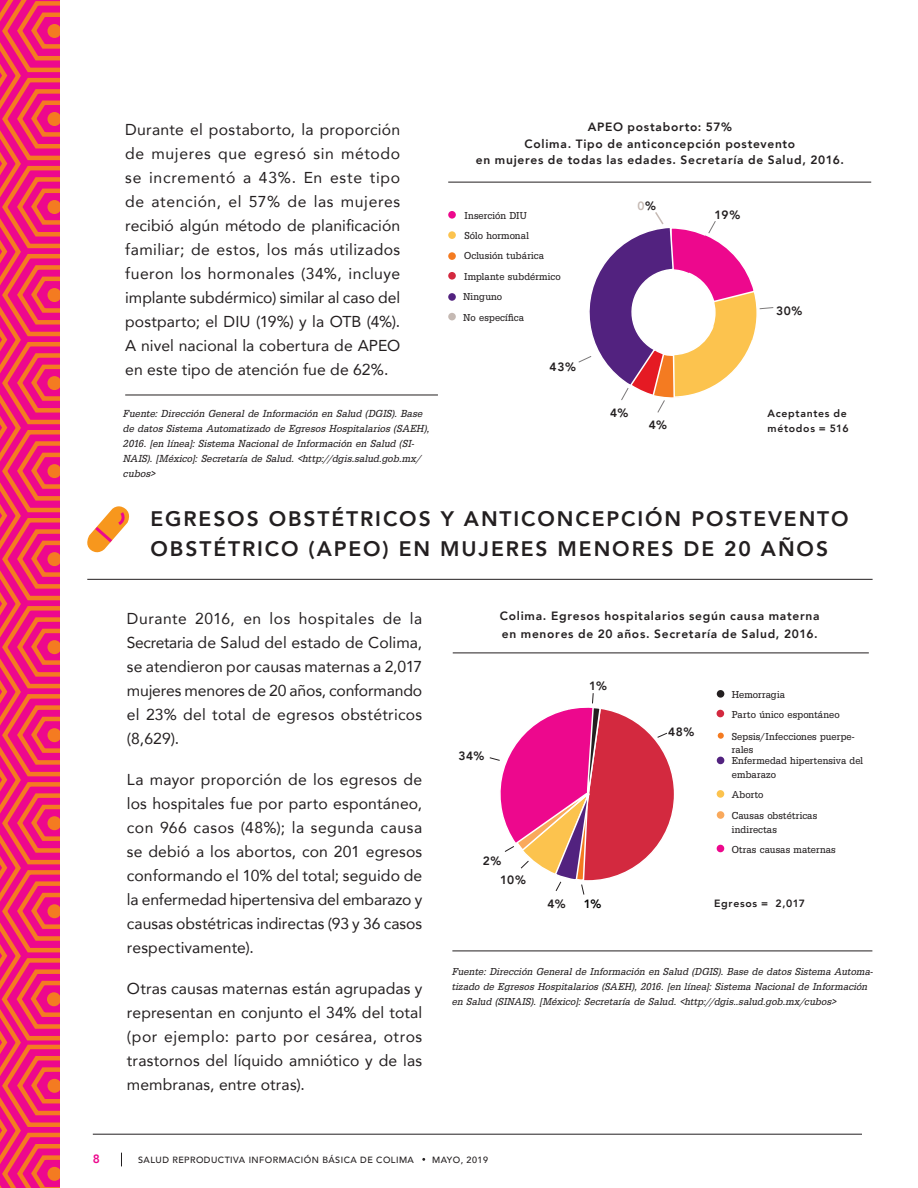
<style>
.page{position:relative;width:918px;height:1188px;background:#fff}
.page>*{position:absolute;margin:0;border:0;box-sizing:border-box;transform-origin:0 0}
.t1{font:800 21px/30px "Avenir";letter-spacing:.09em;color:#231f20}
.t2{font:15.75px/24px "Avenir";letter-spacing:.005em;color:#231f20;text-align:justify}
.Estilo_de_párrafo_2{font:800 12px "Avenir";letter-spacing:.06em;color:#231f20}
.t3{font:800 12px "Avenir";color:#c5b9b3}
.t4{font:800 12px "Avenir";color:#000}
.t5{font:800 12px "Avenir";color:#ed088d}
.Estilo_de_párrafo_1{font:10.65px/15.1px "URW Egyptienne TOT Reg Ext Nar Obl";letter-spacing:.015em;color:#231f20}
.Estilo_de_párrafo_1-2{font:10.5px/15px "URW Egyptienne TOT Reg Ext Nar Obl";letter-spacing:.015em;color:#231f20}
.Estilo_de_párrafo_3{font:10.5px/13.5px "URW Egyptienne TOT Reg Ext Nar";letter-spacing:.01em;color:#231f20}
.t6{font:800 10.5px "Avenir";letter-spacing:.065em;color:#231f20}
.t7{font:500 9px "Avenir";letter-spacing:.05em;color:#231f20}
.s1{color:#231f20}
</style>
<div class="page">
<hr style="left:93px;top:1134px;width:769px;height:1px;background:#231f20">
<svg style="left:121px;top:1153px;width:1px;height:13px"></svg>
<svg style="left:0;top:0;width:59px;height:1188px;background:#ef3463"></svg>
<hr style="left:125px;top:395px;width:313px;height:1px;background:#231f20">
<hr style="left:448px;top:182px;width:423px;height:1px;background:#231f20">
<div style="left:448px;top:252px;width:8px;height:8px;background:#f47b21;border-radius:50%"></div>
<div style="left:448px;top:293px;width:8px;height:8px;background:#52227f;border-radius:50%"></div>
<div style="left:448px;top:272px;width:8px;height:8px;background:#d3293f;border-radius:50%"></div>
<div style="left:448px;top:313px;width:8px;height:7px;background:#c5b9b3;border-radius:50%"></div>
<div style="left:448px;top:231px;width:8px;height:8px;background:#fcc34e;border-radius:50%"></div>
<div style="left:448px;top:211px;width:8px;height:8px;background:#ed088d;border-radius:50%"></div>
<svg style="left:576px;top:181px;width:198px;height:232px"></svg>
<hr style="left:87px;top:579px;width:786px;height:1px;background:#231f20">
<svg style="left:87px;top:506px;width:43px;height:47px"></svg>
<hr style="left:452px;top:951px;width:420px;height:1px;background:#231f20">
<hr style="left:453px;top:653px;width:416px;height:1px;background:#231f20">
<div style="left:717px;top:690px;width:7px;height:8px;background:#231f20;border-radius:50%"></div>
<div style="left:717px;top:710px;width:7px;height:7px;background:#d3293f;border-radius:50%"></div>
<div style="left:717px;top:757px;width:7px;height:7px;background:#52227f;border-radius:50%"></div>
<div style="left:717px;top:811px;width:7px;height:8px;background:#f9a95c;border-radius:50%"></div>
<div style="left:717px;top:790px;width:7px;height:8px;background:#fcc34e;border-radius:50%"></div>
<div style="left:717px;top:845px;width:7px;height:7px;background:#ed088d;border-radius:50%"></div>
<div style="left:717px;top:732px;width:8px;height:7px;background:#f47b21;border-radius:50%"></div>
<div style="left:716px;top:731px;width:9px;height:9px;border:2px solid #fff;border-radius:50%"></div>
<svg style="left:489px;top:693px;width:185px;height:202px"></svg>
<p class="t2" style="left:125px;top:117px;width:277px">Durante el postaborto, la proporción de mujeres que egresó sin método se incrementó a 43%. En este tipo de atención, el 57% de las mujeres recibió algún método de planificación familiar; de estos, los más utilizados fueron los hormonales (34%, incluye implante subdérmico) similar al caso del postparto; el DIU (19%) y la OTB (4%).<br>A nivel nacional la cobertura de APEO en este tipo de atención fue de 62%.</p>
<p class="Estilo_de_párrafo_1" style="left:124px;top:406px;width:308px">Fuente: Dirección General de Información en Salud (DGIS). Base de datos Sistema Automatizado de Egresos Hospitalarios (SAEH), 2016. [en línea]: Sistema Nacional de Información en Salud (SI-NAIS). [México]: Secretaría de Salud. &lt;http://dgis.salud.gob.mx/ cubos&gt;</p>
<p class="Estilo_de_párrafo_2" style="left:588px;top:118px;width:146px">APEO postaborto: 57%</p>
<p class="Estilo_de_párrafo_2" style="left:525px;top:134px;width:272px">Colima. Tipo de anticoncepción postevento</p>
<p class="Estilo_de_párrafo_2" style="left:476px;top:151px;width:370px">en mujeres de todas las edades. Secretaría de Salud, 2016.</p>
<p class="Estilo_de_párrafo_3" style="left:465px;top:209px;width:64px">Inserción DIU</p>
<p class="Estilo_de_párrafo_3" style="left:464px;top:229px;width:66px">Sólo hormonal</p>
<p class="Estilo_de_párrafo_3" style="left:464px;top:249px;width:81px">Oclusión tubárica</p>
<p class="Estilo_de_párrafo_3" style="left:463px;top:290px;width:40px">Ninguno</p>
<p class="Estilo_de_párrafo_3" style="left:464px;top:270px;width:98px">Implante subdérmico</p>
<p class="Estilo_de_párrafo_3" style="left:463px;top:311px;width:62px">No específica</p>
<p class="Estilo_de_párrafo_2" style="left:550px;top:358px;width:28px">43%</p>
<p class="t3" style="left:637px;top:197px;width:20px">0<span class="s1">%</span></p>
<p class="Estilo_de_párrafo_2" style="left:610px;top:404px;width:20px">4%</p>
<p class="Estilo_de_párrafo_2" style="left:649px;top:415px;width:20px">4%</p>
<p class="Estilo_de_párrafo_2" style="left:715px;top:205px;width:27px">19%</p>
<p class="Estilo_de_párrafo_2" style="left:776px;top:301px;width:28px">30%</p>
<p class="t6" style="left:768px;top:405px;width:81px">Aceptantes de</p>
<p class="t6" style="left:768px;top:420px;width:82px">métodos = 516</p>
<p class="t1" style="left:151px;top:504px;width:700px">EGRESOS OBSTÉTRICOS Y ANTICONCEPCIÓN POSTEVENTO<br>OBSTÉTRICO (APEO) EN MUJERES MENORES DE 20 AÑOS</p>
<p class="t2" style="left:127px;top:606px;width:297px">Durante 2016, en los hospitales de la Secretaria de Salud del estado de Colima, se atendieron por causas maternas a 2,017 mujeres menores de 20 años, conformando el 23% del total de egresos obstétricos (8,629).</p>
<p class="t2" style="left:127px;top:767px;width:297px">La mayor proporción de los egresos de los hospitales fue por parto espontáneo, con 966 casos (48%); la segunda causa se debió a los abortos, con 201 egresos conformando el 10% del total; seguido de la enfermedad hipertensiva del embarazo y causas obstétricas indirectas (93 y 36 casos respectivamente).</p>
<p class="t2" style="left:127px;top:976px;width:297px">Otras causas maternas están agrupadas y representan en conjunto el 34% del total (por ejemplo: parto por cesárea, otros trastornos del líquido amniótico y de las membranas, entre otras).</p>
<p class="Estilo_de_párrafo_2" style="left:500px;top:607px;width:321px">Colima. Egresos hospitalarios según causa materna</p>
<p class="Estilo_de_párrafo_2" style="left:502px;top:625px;width:317px">en menores de 20 años. Secretaría de Salud, 2016.</p>
<p class="Estilo_de_párrafo_2" style="left:459px;top:746px;width:27px">34%</p>
<p class="Estilo_de_párrafo_2" style="left:589px;top:677px;width:19px">1%</p>
<p class="Estilo_de_párrafo_2" style="left:668px;top:723px;width:28px">48%</p>
<p class="Estilo_de_párrafo_3" style="left:732px;top:688px;width:55px">Hemorragia</p>
<p class="Estilo_de_párrafo_3" style="left:732px;top:708px;width:109px">Parto único espontáneo</p>
<p class="Estilo_de_párrafo_3" style="left:732px;top:755px;width:133px">Enfermedad hipertensiva del embarazo</p>
<p class="Estilo_de_párrafo_3" style="left:732px;top:809px;width:87px">Causas obstétricas</p>
<p class="Estilo_de_párrafo_3" style="left:732px;top:823px;width:47px">indirectas</p>
<p class="Estilo_de_párrafo_3" style="left:732px;top:730px;width:124px">Sepsis/Infecciones puerpe&shy;rales</p>
<p class="Estilo_de_párrafo_3" style="left:732px;top:788px;width:33px">Aborto</p>
<p class="Estilo_de_párrafo_3" style="left:732px;top:843px;width:106px">Otras causas maternas</p>
<p class="Estilo_de_párrafo_2" style="left:483px;top:851px;width:20px">2%</p>
<p class="Estilo_de_párrafo_2" style="left:500px;top:871px;width:27px">10%</p>
<p class="Estilo_de_párrafo_2" style="left:547px;top:895px;width:20px">4%</p>
<p class="t4" style="left:584px;top:895px;width:19px">1%</p>
<p class="t6" style="left:714px;top:895px;width:92px">Egresos = 2,017</p>
<p class="Estilo_de_párrafo_1-2" style="left:452px;top:964px;width:423px">Fuente: Dirección General de Información en Salud (DGIS). Base de datos Sistema Automa&shy;tizado de Egresos Hospitalarios (SAEH), 2016. [en línea]: Sistema Nacional de Información en Salud (SINAIS). [México]: Secretaría de Salud. &lt;http://dgis..salud.gob.mx/cubos&gt;</p>
<p class="t5" style="left:93px;top:1149px;width:9px">8</p>
<p class="t7" style="left:138px;top:1152px;width:277px">SALUD REPRODUCTIVA INFORMACIÓN BÁSICA DE COLIMA</p>
<p class="t7" style="left:432px;top:1152px;width:57px">MAYO, 2019</p>
</div>
